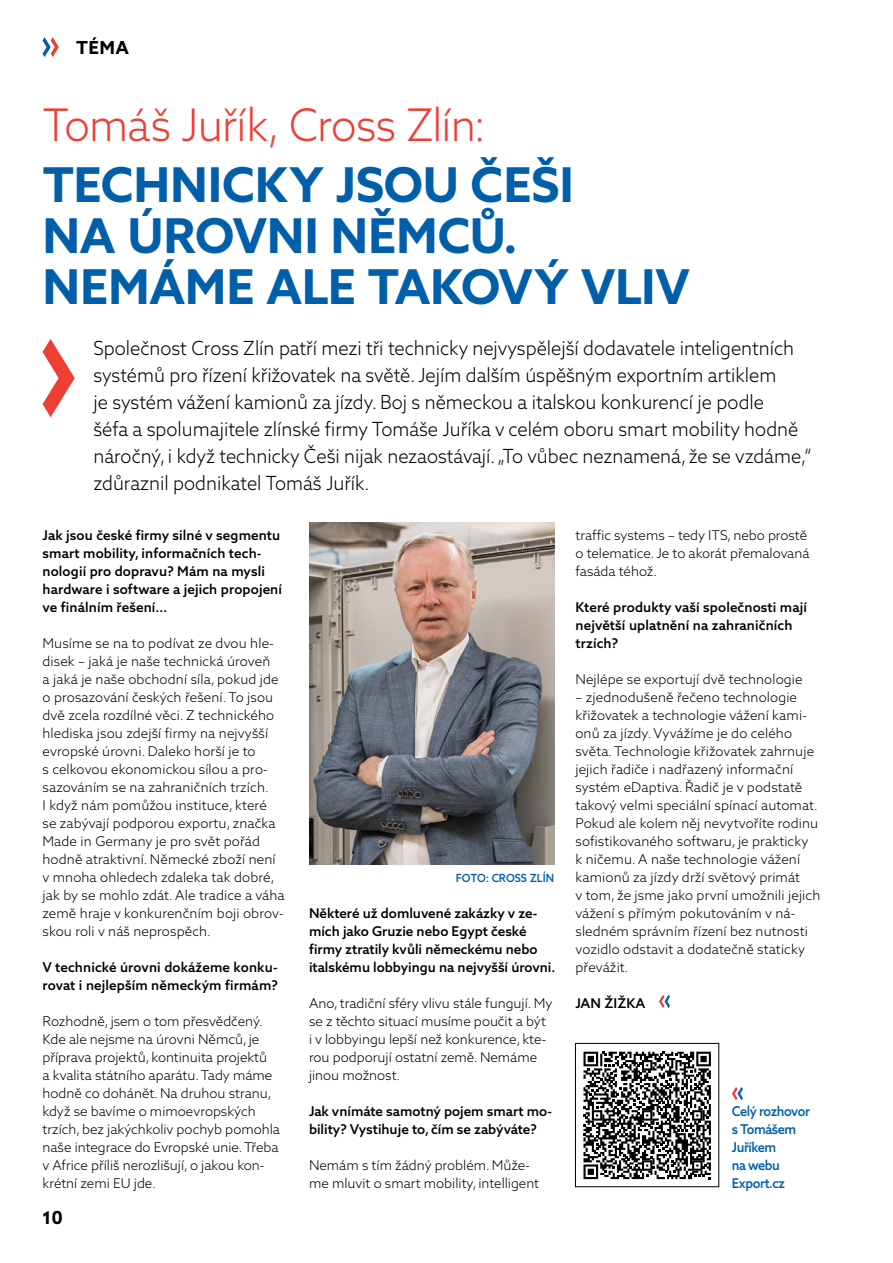
<style>
.page{position:relative;width:893px;height:1263px;background:#fff}
.page>*{position:absolute;margin:0;border:0;box-sizing:border-box;transform-origin:0 0}
.t1{font:700 48px/51px "Azo Sans 2";letter-spacing:-.005em;color:#005fa8}
.t2{font:300 45px "Azo Sans 2";letter-spacing:-.015em;color:#ef3e33;scale:.95 1}
.t3{font:300 19.5px/27px "Azo Sans 2";color:#000;scale:.95 1}
.t4{font:700 18px "Azo Sans 2";color:#000}
.t5{font:300 13.5px/18px "Azo Sans 2";letter-spacing:.01em;color:#000}
.t6{font:500 13.5px/18px "Azo Sans 2";letter-spacing:.005em;color:#000}
.t7{font:500 13.5px/18px "Azo Sans 2";letter-spacing:-.03em;color:#005fa8;scale:.95 1}
.t8{font:500 11.25px "Azo Sans 2";color:#005fa8;scale:.95 1}
</style>
<div class="page">
<svg style="left:43px;top:339px;width:32px;height:78px"></svg>
<svg style="left:659px;top:995px;width:11px;height:13px"></svg>
<svg style="left:43px;top:37px;width:16px;height:20px"></svg>
<svg style="left:732px;top:1087px;width:11px;height:13px"></svg>
<svg style="left:583px;top:1052px;width:128px;height:127px"></svg>
<div style="left:575px;top:1043px;width:144px;height:144px;border:1px solid #000"></div>
<img style="left:309px;top:522px;width:245px;height:342px">
<h3 class="t4" style="left:58px;top:37px;width:16px">téma</h3>
<h2 class="t2" style="left:43px;top:98px;width:468px">Tomáš Juřík, Cross Zlín:</h2>
<h1 class="t1" style="left:43px;top:160px;width:649px">TECHNICKY JSOU ČEŠI<br>NA ÚROVNI NĚMCŮ.<br>NEMÁME ALE TAKOVÝ VLIV</h1>
<p class="t3" style="left:94px;top:335px;width:757px">Společnost Cross Zlín patří mezi tři technicky nejvyspělejší dodavatele inteligentních systémů pro řízení křižovatek na světě. Jejím dalším úspěšným exportním artiklem<br>je systém vážení kamionů za jízdy. Boj s německou a italskou konkurencí je podle<br>šéfa a spolumajitele zlínské firmy Tomáše Juříka v celém oboru smart mobility hodně náročný, i když technicky Češi nijak nezaostávají. „To vůbec neznamená, že se vzdáme,“ zdůraznil podnikatel Tomáš Juřík.</p>
<p class="t6" style="left:43px;top:526px;width:241px">Jak jsou české firmy silné v segmentu smart mobility, informačních tech&shy;nologií pro dopravu? Mám na mysli hardware i software a jejich propojení ve finálním řešení…</p>
<p class="t5" style="left:43px;top:634px;width:244px">Musíme se na to podívat ze dvou hle&shy;disek – jaká je naše technická úroveň<br>a jaká je naše obchodní síla, pokud jde o prosazování českých řešení. To jsou dvě zcela rozdílné věci. Z technického hlediska jsou zdejší firmy na nejvyšší evropské úrovni. Daleko horší je to<br>s celkovou ekonomickou sílou a pro&shy;sazováním se na zahraničních trzích.<br>I když nám pomůžou instituce, které<br>se zabývají podporou exportu, značka Made in Germany je pro svět pořád hodně atraktivní. Německé zboží není v mnoha ohledech zdaleka tak dobré, jak by se mohlo zdát. Ale tradice a váha země hraje v konkurenčním boji obrov&shy;skou roli v náš neprospěch.</p>
<p class="t6" style="left:43px;top:958px;width:237px">V technické úrovni dokážeme konku&shy;rovat i nejlepším německým firmám?</p>
<p class="t5" style="left:43px;top:1012px;width:239px">Rozhodně, jsem o tom přesvědčený.<br>Kde ale nejsme na úrovni Němců, je příprava projektů, kontinuita projektů<br>a kvalita státního aparátu. Tady máme hodně co dohánět. Na druhou stranu, když se bavíme o mimoevropských trzích, bez jakýchkoliv pochyb pomohla naše integrace do Evropské unie. Třeba v Africe příliš nerozlišují, o jakou kon&shy;krétní zemi EU jde.</p>
<p class="t5" style="left:575px;top:526px;width:236px">traffic systems – tedy ITS, nebo prostě o telematice. Je to akorát přemalovaná fasáda téhož.</p>
<p class="t6" style="left:575px;top:598px;width:233px">Které produkty vaší společnosti mají největší uplatnění na zahraničních trzích?</p>
<p class="t5" style="left:575px;top:670px;width:229px">Nejlépe se exportují dvě technologie</p>
<p class="t5" style="left:575px;top:688px;width:246px">– zjednodušeně řečeno technologie křižovatek a technologie vážení kami&shy;onů za jízdy. Vyvážíme je do celého světa. Technologie křižovatek zahrnuje jejich řadiče i nadřazený informační systém eDaptiva. Řadič je v podstatě takový velmi speciální spínací automat.<br>Pokud ale kolem něj nevytvoříte rodinu sofistikovaného softwaru, je prakticky<br>k ničemu. A naše technologie vážení kamionů za jízdy drží světový primát<br>v tom, že jsme jako první umožnili jejich vážení s přímým pokutováním v ná&shy;sledném správním řízení bez nutnosti vozidlo odstavit a dodatečně staticky převážit.</p>
<p class="t6" style="left:575px;top:994px;width:71px">JAN ŽIŽKA</p>
<p class="t8" style="left:456px;top:871px;width:105px">Foto: Cross Zlín</p>
<p class="t6" style="left:309px;top:904px;width:248px">Některé už domluvené zakázky v ze&shy;mích jako Gruzie nebo Egypt české firmy ztratily kvůli německému nebo italskému lobbyingu na nejvyšší úrovni.</p>
<p class="t5" style="left:309px;top:994px;width:245px">Ano, tradiční sféry vlivu stále fungují. My se z těchto situací musíme poučit a být i v lobbyingu lepší než konkurence, kte&shy;rou podporují ostatní země. Nemáme jinou možnost.</p>
<p class="t6" style="left:309px;top:1102px;width:244px">Jak vnímáte samotný pojem smart mo&shy;bility? Vystihuje to, čím se zabýváte?</p>
<p class="t5" style="left:309px;top:1156px;width:232px">Nemám s tím žádný problém. Může&shy;me mluvit o smart mobility, intelligent</p>
<p class="t7" style="left:732px;top:1102px;width:84px">Celý rozhovor s Tomášem<br>Juříkem<br>na webu<br>Export.cz</p>
<h3 class="t4" style="left:43px;top:1207px;width:22px">10</h3>
</div>
